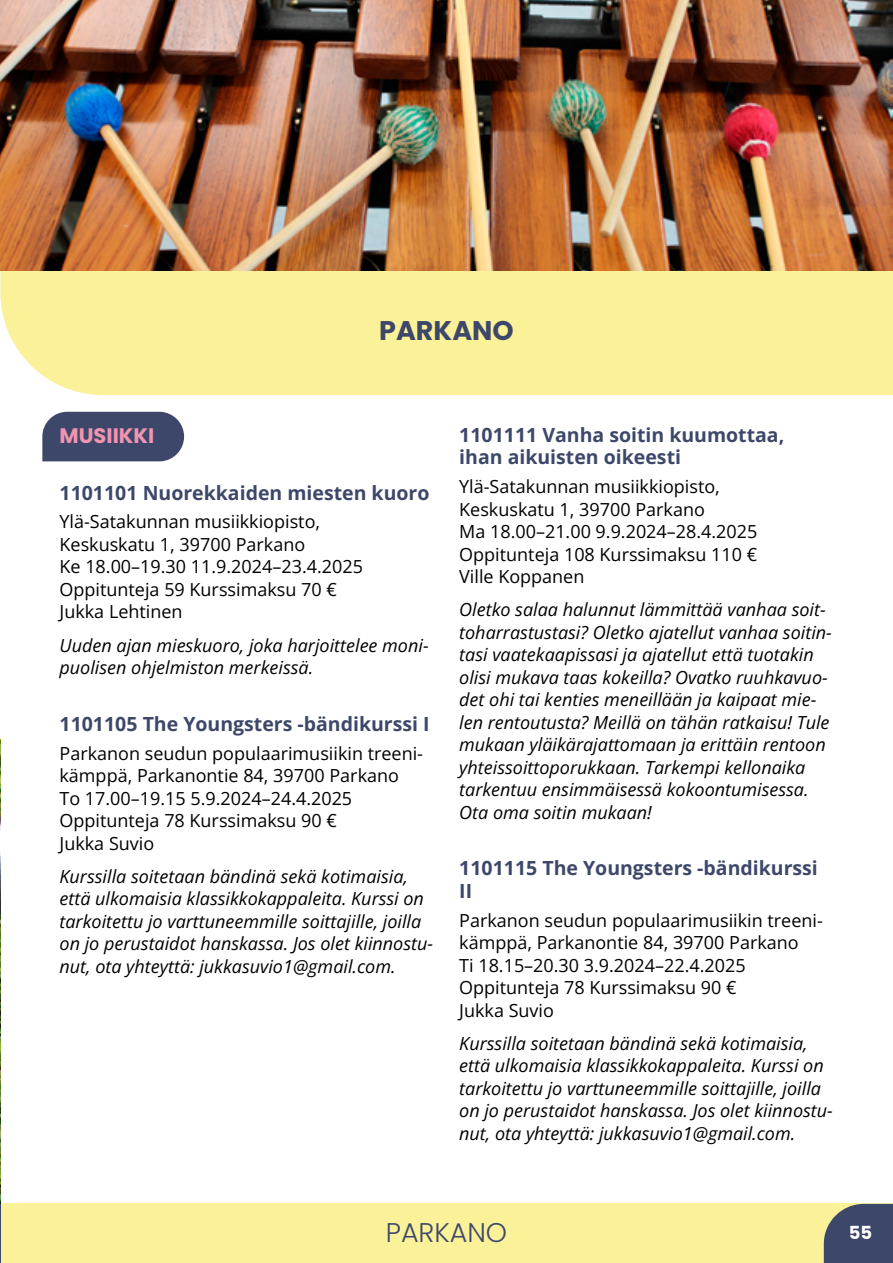
<style>
.page{position:relative;width:893px;height:1263px;background:#fff}
.page>*{position:absolute;margin:0;border:0;box-sizing:border-box;transform-origin:0 0}
.t1{font:300 27px "Poppins";color:#3d4769}
.t2{font:700 27px "Poppins";color:#3d4769}
.t3{font:700 21px "Poppins";color:#f194b0}
.t4{font:700 19.5px/22.5px "Open Sans";color:#3d4769}
.t5{font:italic 18px/22.5px "Open Sans";color:#000}
.t6{font:18px/22.5px "Open Sans";color:#000}
.t7{font:700 18px "Poppins";color:#fff}
</style>
<div class="page">
<div style="left:0;top:1204px;width:893px;height:59px;background:#faf199"></div>
<hr style="left:0;top:1204px;width:1px;height:59px;background:#3d4769">
<div style="left:0;top:271px;width:893px;height:124px;background:#faf199"></div>
<div style="left:42px;top:412px;width:142px;height:49px;background:#3d4769"></div>
<img style="left:0;top:0;width:893px;height:271px">
<img style="left:0;top:740px;width:1px;height:464px">
<svg style="left:824px;top:1204px;width:69px;height:59px"></svg>
<h1 class="t2" style="left:379px;top:315px;width:136px">PARKANO</h1>
<p class="t3" style="left:60px;top:423px;width:96px">MUSIIKKI</p>
<p class="t4" style="left:60px;top:481px;width:371px">1101101 Nuorekkaiden miesten kuoro</p>
<p class="t6" style="left:60px;top:510px;width:305px">Ylä-Satakunnan musiikkiopisto,<br>Keskuskatu 1, 39700 Parkano<br>Ke 18.00–19.30 11.9.2024–23.4.2025<br>Oppitunteja 59 Kurssimaksu 70 €<br>Jukka Lehtinen</p>
<p class="t5" style="left:60px;top:633px;width:371px">Uuden ajan mieskuoro, joka harjoittelee moni&shy;puolisen ohjelmiston merkeissä.</p>
<p class="t4" style="left:60px;top:712px;width:372px">1101105 The Youngsters -bändikurssi I</p>
<p class="t6" style="left:60px;top:741px;width:365px">Parkanon seudun populaarimusiikin treeni&shy;kämppä, Parkanontie 84, 39700 Parkano<br>To 17.00–19.15 5.9.2024–24.4.2025<br>Oppitunteja 78 Kurssimaksu 90 €<br>Jukka Suvio</p>
<p class="t5" style="left:60px;top:864px;width:375px">Kurssilla soitetaan bändinä sekä kotimaisia, että ulkomaisia klassikkokappaleita. Kurssi on tarkoitettu jo varttuneemmille soittajille, joilla on jo perustaidot hanskassa. Jos olet kiinnostu&shy;nut, ota yhteyttä: jukkasuvio1@gmail.com.</p>
<p class="t4" style="left:459px;top:423px;width:327px">1101111 Vanha soitin kuumottaa, ihan aikuisten oikeesti</p>
<p class="t6" style="left:459px;top:475px;width:300px">Ylä-Satakunnan musiikkiopisto,<br>Keskuskatu 1, 39700 Parkano<br>Ma 18.00–21.00 9.9.2024–28.4.2025<br>Oppitunteja 108 Kurssimaksu 110 €<br>Ville Koppanen</p>
<p class="t5" style="left:459px;top:598px;width:374px">Oletko salaa halunnut lämmittää vanhaa soit&shy;toharrastustasi? Oletko ajatellut vanhaa soitin&shy;tasi vaatekaapissasi ja ajatellut että tuotakin olisi mukava taas kokeilla? Ovatko ruuhkavuo&shy;det ohi tai kenties meneillään ja kaipaat mie&shy;len rentoutusta? Meillä on tähän ratkaisu! Tule mukaan yläikärajattomaan ja erittäin rentoon yhteissoittoporukkaan. Tarkempi kellonaika tarkentuu ensimmäisessä kokoontumisessa.<br>Ota oma soitin mukaan!</p>
<p class="t4" style="left:459px;top:856px;width:360px">1101115 The Youngsters -bändikurssi<br>II</p>
<p class="t6" style="left:459px;top:908px;width:365px">Parkanon seudun populaarimusiikin treeni&shy;kämppä, Parkanontie 84, 39700 Parkano<br>Ti 18.15–20.30 3.9.2024–22.4.2025<br>Oppitunteja 78 Kurssimaksu 90 €<br>Jukka Suvio</p>
<p class="t5" style="left:459px;top:1031px;width:375px">Kurssilla soitetaan bändinä sekä kotimaisia, että ulkomaisia klassikkokappaleita. Kurssi on tarkoitettu jo varttuneemmille soittajille, joilla on jo perustaidot hanskassa. Jos olet kiinnostu&shy;nut, ota yhteyttä: jukkasuvio1@gmail.com.</p>
<h1 class="t1" style="left:386px;top:1216px;width:123px">PARKANO</h1>
<p class="t7" style="left:849px;top:1222px;width:25px">55</p>
</div>
